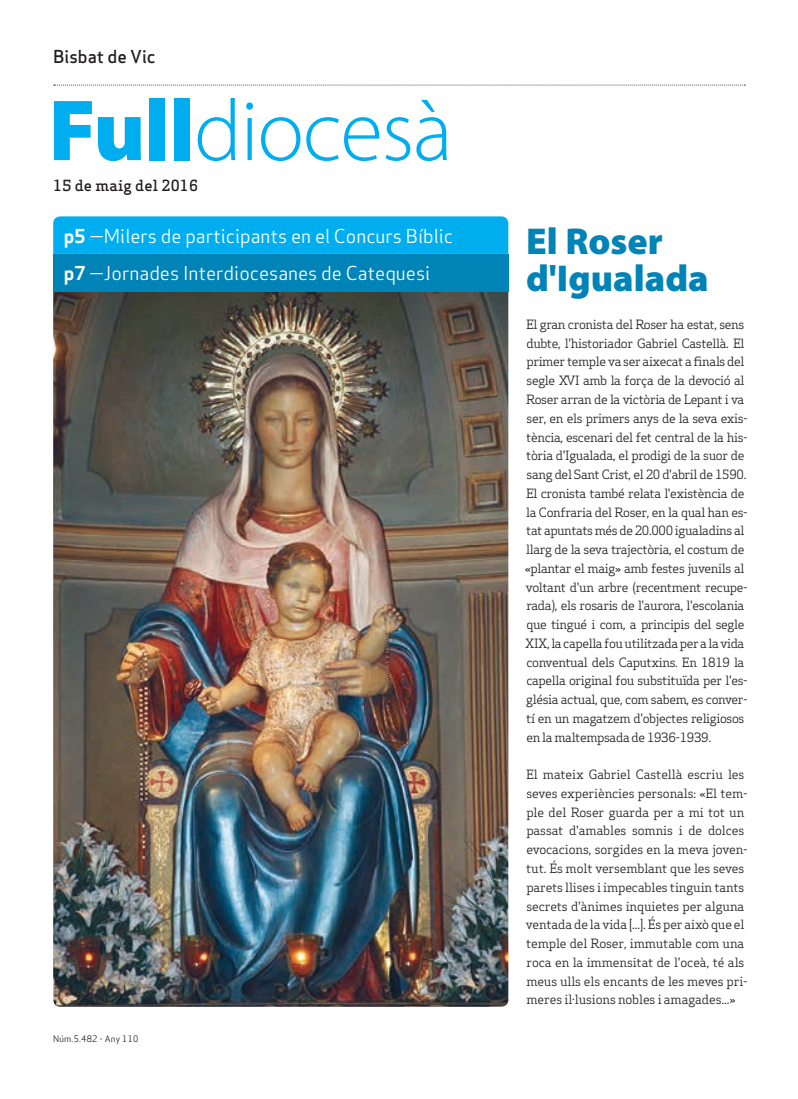
<style>
.page{position:relative;width:798px;height:1099px;background:#fff}
.page>*{position:absolute;margin:0;border:0;box-sizing:border-box;transform-origin:0 0}
.Titulars{font:300 87.5px "Myriad Pro";letter-spacing:-.015em;color:#00aeef}
.Titulars-2{font:900 37.5px/37.5px "Myriad Pro";color:#0083b6}
.Destacat_Portada{font:18.75px "Apex Sans Book T";color:#fff}
.Capçalera{font:17.5px "Apex Sans Medium T";color:#231f20}
.Data{font:500 15px "Apex Serif";letter-spacing:.01em;color:#231f20}
.Text_General{font:12.5px/18.8px "Apex Serif";letter-spacing:-.03em;color:#231f20}
.Text_General-2{font:12.5px/18.8px "Apex Serif";letter-spacing:-.01em;color:#231f20}
.Data_Peu{font:8.75px "Apex Sans Book T";letter-spacing:.02em;color:#231f20}
.s1{font-weight:900}
.s2{font-family:"Apex Sans Bold T"}
</style>
<div class="page">
<svg style="left:54px;top:85px;width:691px;height:1px"></svg>
<img style="left:53px;top:291px;width:455px;height:715px">
<div style="left:53px;top:216px;width:455px;height:38px;background:#00aeef"></div>
<div style="left:53px;top:254px;width:455px;height:37px;background:#0083b6"></div>
<p class="Capçalera" style="left:53px;top:45px;width:104px">Bisbat de Vic</p>
<p class="Titulars" style="left:49px;top:78px;width:405px"><span class="s1">Full</span>diocesà</p>
<p class="Data" style="left:53px;top:176px;width:146px">15 de maig del 2016</p>
<p class="Destacat_Portada" style="left:64px;top:224px;width:390px"><span class="s2">p5</span> —Milers de participants en el Concurs Bíblic</p>
<p class="Destacat_Portada" style="left:64px;top:261px;width:368px"><span class="s2">p7</span> —Jornades Interdiocesanes de Catequesi</p>
<p class="Data_Peu" style="left:53px;top:1032px;width:87px">Núm.5.482 - Any 110</p>
<p class="Titulars-2" style="left:526px;top:221px;width:184px">El Roser d'Igualada</p>
<p class="Text_General" style="left:524px;top:315px;width:224px">El gran cronista del Roser ha estat, sens dubte, l'historiador Gabriel Castellà. El primer temple va ser aixecat a finals del segle XVI amb la força de la devoció al Roser arran de la victòria de Lepant i va ser, en els primers anys de la seva exis&shy;tència, escenari del fet central de la his&shy;tòria d'Igualada, el prodigi de la suor de sang del Sant Crist, el 20 d'abril de 1590.<br>El cronista també relata l'existència de la Confraria del Roser, en la qual han es&shy;tat apuntats més de 20.000 igualadins al llarg de la seva trajectòria, el costum de «plantar el maig» amb festes juvenils al voltant d'un arbre (recentment recupe&shy;rada), els rosaris de l'aurora, l'escolania que tingué i com, a principis del segle XIX, la capella fou utilitzada per a la vida conventual dels Caputxins. En 1819 la capella original fou substituïda per l'es&shy;glésia actual, que, com sabem, es conver&shy;tí en un magatzem d'objectes religiosos en la maltempsada de 1936-1939.</p>
<p class="Text_General-2" style="left:525px;top:765px;width:223px">El mateix Gabriel Castellà escriu les seves experiències personals: «El tem&shy;ple del Roser guarda per a mi tot un passat d'amables somnis i de dolces evocacions, sorgides en la meva joven&shy;tut. És molt versemblant que les seves parets llises i impecables tinguin tants secrets d'ànimes inquietes per alguna ventada de la vida [...]. És per això que el temple del Roser, immutable com una roca en la immensitat de l'oceà, té als meus ulls els encants de les meves pri&shy;meres il·lusions nobles i amagades...»</p>
</div>
